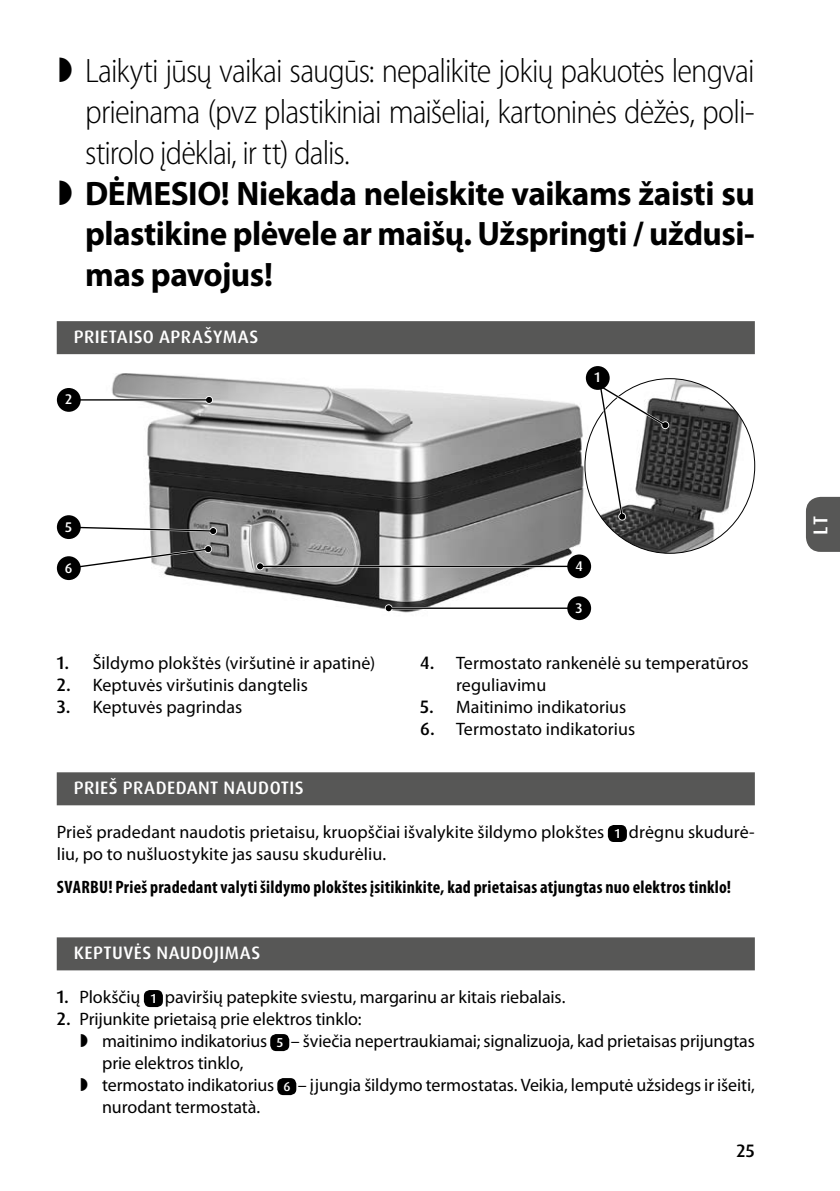
<style>
.page{position:relative;width:840px;height:1191px;background:#fff}
.page>*{position:absolute;margin:0;border:0;box-sizing:border-box;transform-origin:0 0}
.t1{font:300 semi-condensed 34px/40.8px "Myriad Pro";letter-spacing:-.03em;color:#000;text-align:justify}
.t2{font:700 34px/40.8px "Myriad Pro";letter-spacing:-.015em;color:#000;text-align:justify}
.t3{font:500 20px "Dax Pro";color:#fff}
.t4{font:18px/22px "Myriad Pro";color:#000}
.t5{font:700 condensed 18px "Myriad Pro";letter-spacing:.01em;color:#000}
.t6{font:500 18px "Dax Pro";letter-spacing:.025em;color:#fff}
.t7{font:500 18px "Dax Pro";color:#000}
.t8{font:500 14px "Dax Pro";color:#fff}
.s1{font-family:"Dax Pro";font-weight:500}
.s2{font-family:"Dax Pro";font-weight:500;font-size:13px;color:#fff}
</style>
<div class="page">
<div style="left:806px;top:497px;width:33px;height:55px;background:#575756"></div>
<div style="left:57px;top:321px;width:697px;height:33px;background:#575756"></div>
<img style="left:111px;top:373px;width:481px;height:248px">
<img style="left:584px;top:379px;width:170px;height:174px">
<svg style="left:594px;top:381px;width:75px;height:140px"></svg>
<div style="left:585px;top:366px;width:24px;height:24px;background:#000;border-radius:50%"></div>
<hr style="left:65px;top:399px;width:144px;height:2px;background:#fff">
<svg style="left:205px;top:396px;width:8px;height:8px"></svg>
<hr style="left:65px;top:399px;width:144px;height:1px;background:#000">
<svg style="left:206px;top:397px;width:6px;height:6px"></svg>
<svg style="left:80px;top:525px;width:136px;height:9px"></svg>
<svg style="left:72px;top:546px;width:139px;height:24px"></svg>
<div style="left:57px;top:388px;width:24px;height:24px;background:#000;border-radius:50%"></div>
<div style="left:57px;top:515px;width:24px;height:24px;background:#000;border-radius:50%"></div>
<div style="left:57px;top:556px;width:24px;height:24px;background:#000;border-radius:50%"></div>
<svg style="left:384px;top:604px;width:8px;height:8px"></svg>
<hr style="left:388px;top:607px;width:191px;height:2px;background:#000">
<svg style="left:385px;top:605px;width:6px;height:6px"></svg>
<svg style="left:256px;top:562px;width:8px;height:8px"></svg>
<hr style="left:260px;top:565px;width:319px;height:2px;background:#000">
<svg style="left:257px;top:563px;width:6px;height:6px"></svg>
<div style="left:567px;top:596px;width:23px;height:24px;background:#000;border-radius:50%"></div>
<div style="left:567px;top:554px;width:23px;height:24px;background:#000;border-radius:50%"></div>
<div style="left:57px;top:772px;width:697px;height:33px;background:#575756"></div>
<div style="left:57px;top:937px;width:697px;height:33px;background:#575756"></div>
<div style="left:607px;top:825px;width:19px;height:17px;background:#000;border-radius:6px"></div>
<div style="left:144px;top:990px;width:19px;height:17px;background:#000;border-radius:6px"></div>
<div style="left:270px;top:1034px;width:19px;height:17px;background:#000;border-radius:6px"></div>
<div style="left:277px;top:1078px;width:19px;height:17px;background:#000;border-radius:6px"></div>
<h1 class="t1" style="left:85px;top:51px;width:670px">Laikyti jūsų vaikai saugūs: nepalikite jokių pakuotės lengvai prieinama (pvz plastikiniai maišeliai, kartoninės dėžės, poli&shy;stirolo įdėklai, ir tt) dalis.</h1>
<h1 class="t2" style="left:85px;top:172px;width:670px">DĖMESIO! Niekada neleiskite vaikams žaisti su plastikine plėvele ar maišų. Užspringti / uždusi&shy;mas pavojus!</h1>
<p class="t6" style="left:74px;top:325px;width:186px">PRIETAISO APRAŠYMAS</p>
<p class="t8" style="left:594px;top:368px;width:7px">1</p>
<p class="t8" style="left:65px;top:390px;width:9px">2</p>
<p class="t8" style="left:65px;top:518px;width:8px">5</p>
<p class="t8" style="left:65px;top:559px;width:9px">6</p>
<p class="t4" style="left:57px;top:651px;width:320px"><span class="s1">1.</span> Šildymo plokštės (viršutinė ir apatinė)</p>
<p class="t4" style="left:57px;top:673px;width:252px"><span class="s1">2.</span> Keptuvės viršutinis dangtelis</p>
<p class="t4" style="left:57px;top:695px;width:187px"><span class="s1">3.</span> Keptuvės pagrindas</p>
<p class="t8" style="left:575px;top:557px;width:9px">4</p>
<p class="t8" style="left:575px;top:599px;width:8px">3</p>
<p class="t4" style="left:456px;top:651px;width:294px;text-indent:-36px"><span class="s1">4.</span> Termostato rankenėlė su temperatūros reguliavimu</p>
<p class="t4" style="left:420px;top:695px;width:208px"><span class="s1">5.</span> Maitinimo indikatorius</p>
<p class="t4" style="left:420px;top:717px;width:216px"><span class="s1">6.</span> Termostato indikatorius</p>
<p class="t6" style="left:74px;top:776px;width:231px">PRIEŠ PRADEDANT NAUDOTIS</p>
<p class="t4" style="left:57px;top:820px;width:699px">Prieš pradedant naudotis prietaisu, kruopščiai išvalykite šildymo plokštes <span class="s2">1</span> drėgnu skudurė&shy;liu, po to nušluostykite jas sausu skudurėliu.</p>
<p class="t5" style="left:57px;top:875px;width:675px">SVARBU! Prieš pradedant valyti šildymo plokštes įsitikinkite, kad prietaisas atjungtas nuo elektros tinklo!</p>
<p class="t6" style="left:74px;top:941px;width:188px">KEPTUVĖS NAUDOJIMAS</p>
<p class="t4" style="left:57px;top:985px;width:510px"><span class="s1">1.</span> Plokščių <span class="s2">1</span> paviršių patepkite sviestu, margarinu ar kitais riebalais.</p>
<p class="t4" style="left:102px;top:1007px;width:653px;text-indent:-45px"><span class="s1">2.</span> Prijunkite prietaisą prie elektros tinklo:<br>maitinimo indikatorius <span class="s2">5</span> – šviečia nepertraukiamai; signalizuoja, kad prietaisas prijungtas prie elektros tinklo,<br>termostato indikatorius <span class="s2">6</span> – įjungia šildymo termostatas. Veikia, lemputė užsidegs ir išeiti, nurodant termostatà.</p>
<p class="t7" style="left:736px;top:1139px;width:20px">25</p>
<p class="t3" style="left:807px;top:535px;width:20px;rotate:-90deg">LT</p>
</div>
